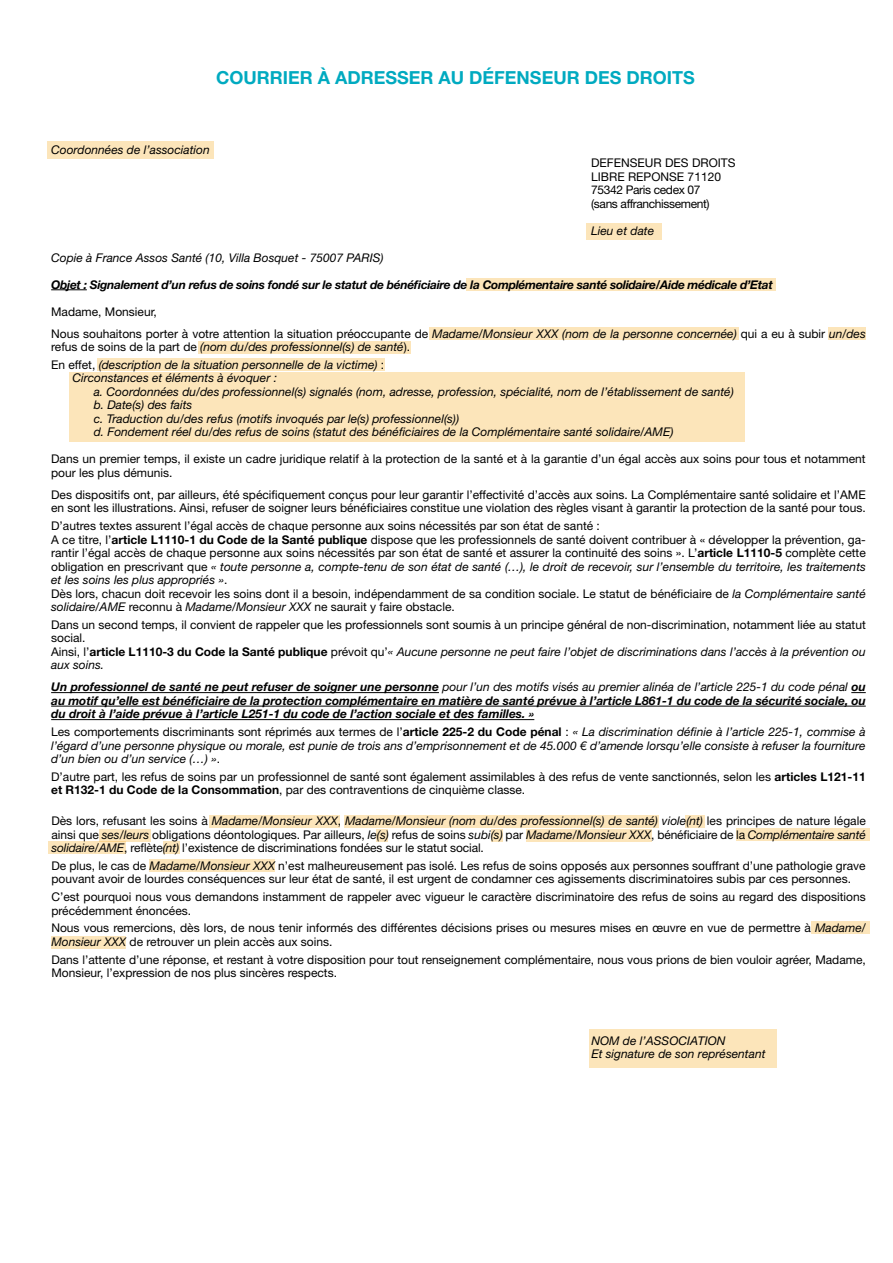
<style>
.page{position:relative;width:893px;height:1263px;background:#fff}
.page>*{position:absolute;margin:0;border:0;box-sizing:border-box;transform-origin:0 0}
.t1{font:700 18px "Helvetica Neue LT Std";color:#00aac0}
.t2{font:12px/13.5px "Helvetica Neue LT Std";color:#000}
.t3{font:italic 12px/13.5px "Helvetica Neue LT Std";color:#000}
.t4{font:italic 700 12px/13.5px "Helvetica Neue LT Std";letter-spacing:-.025em;color:#000;text-align:justify}
.t5{font:12px/13.5px "Helvetica Neue LT Std";letter-spacing:-.03em;color:#000}
.s1{font-style:italic}
.s2{font-style:normal}
.s3{font-weight:700}
.s4{font-weight:400}
.s5{font-weight:700;font-style:normal}
</style>
<div class="page">
<div style="left:69px;top:372px;width:675px;height:70px;background:#fce5ba"></div>
<div style="left:586px;top:224px;width:76px;height:16px;background:#fce5ba"></div>
<div style="left:47px;top:142px;width:166px;height:17px;background:#fce5ba"></div>
<div style="left:466px;top:278px;width:310px;height:13px;background:#fce5ba"></div>
<div style="left:429px;top:327px;width:310px;height:13px;background:#fce5ba"></div>
<div style="left:828px;top:327px;width:38px;height:13px;background:#fce5ba"></div>
<div style="left:199px;top:341px;width:212px;height:13px;background:#fce5ba"></div>
<div style="left:97px;top:358px;width:287px;height:13px;background:#fce5ba"></div>
<div style="left:209px;top:815px;width:131px;height:13px;background:#fce5ba"></div>
<div style="left:344px;top:815px;width:314px;height:13px;background:#fce5ba"></div>
<div style="left:685px;top:815px;width:19px;height:13px;background:#fce5ba"></div>
<div style="left:736px;top:828px;width:134px;height:12px;background:#fce5ba"></div>
<div style="left:100px;top:829px;width:51px;height:12px;background:#fce5ba"></div>
<div style="left:48px;top:841px;width:77px;height:13px;background:#fce5ba"></div>
<div style="left:163px;top:841px;width:16px;height:13px;background:#fce5ba"></div>
<div style="left:376px;top:829px;width:12px;height:12px;background:#fce5ba"></div>
<div style="left:491px;top:829px;width:12px;height:12px;background:#fce5ba"></div>
<div style="left:526px;top:829px;width:126px;height:12px;background:#fce5ba"></div>
<div style="left:149px;top:859px;width:126px;height:13px;background:#fce5ba"></div>
<div style="left:811px;top:921px;width:59px;height:13px;background:#fce5ba"></div>
<div style="left:51px;top:936px;width:74px;height:13px;background:#fce5ba"></div>
<div style="left:589px;top:1030px;width:188px;height:38px;background:#fce5ba"></div>
<hr style="left:51px;top:289px;width:36px;height:1px;background:#000">
<hr style="left:51px;top:692px;width:388px;height:1px;background:#000">
<svg style="left:851px;top:692px;width:15px;height:1px"></svg>
<hr style="left:51px;top:706px;width:815px;height:1px;background:#000">
<hr style="left:51px;top:719px;width:483px;height:1px;background:#000">
<h1 class="t1" style="left:216px;top:67px;width:480px">COURRIER À ADRESSER AU DÉFENSEUR DES DROITS</h1>
<p class="t3" style="left:51px;top:142px;width:160px">Coordonnées de l’association</p>
<p class="t5" style="left:591px;top:156px;width:146px">DEFENSEUR DES DROITS<br>LIBRE REPONSE 71120<br>75342 Paris cedex 07<br>(sans affranchissement)</p>
<p class="t3" style="left:591px;top:223px;width:64px">Lieu et date</p>
<p class="t3" style="left:51px;top:250px;width:334px">Copie à France Assos Santé (10, Villa Bosquet - 75007 PARIS)</p>
<p class="t4" style="left:51px;top:277px;width:723px">Objet : Signalement d’un refus de soins fondé sur le statut de bénéficiaire de la Complémentaire santé solidaire/Aide médicale d’Etat</p>
<p class="t2" style="left:51px;top:300px;width:816px;line-height:22px">Madame, Monsieur,<br>Nous souhaitons porter à votre attention la situation préoccupante de <span class="s1">Madame/Monsieur XXX (nom de la personne concernée)</span> qui a eu à subir <span class="s1">un/des</span></p>
<p class="t3" style="left:51px;top:338px;width:360px;line-height:17.7px"><span class="s2">refus de soins de la part de</span> (nom du/des professionnel(s) de santé<span class="s2">).<br>En effet,</span> (description de la situation personnelle de la victime) <span class="s2">:</span></p>
<p class="t3" style="left:94px;top:371px;width:642px;text-indent:-21px">Circonstances et éléments à évoquer :<br>a. Coordonnées du/des professionnel(s) signalés (nom, adresse, profession, spécialité, nom de l’établissement de santé) b. Date(s) des faits<br>c. Traduction du/des refus (motifs invoqués par le(s) professionnel(s))<br>d. Fondement réel du/des refus de soins (statut des bénéficiaires de la Complémentaire santé solidaire/AME)</p>
<p class="t2" style="left:51px;top:452px;width:816px">Dans un premier temps, il existe un cadre juridique relatif à la protection de la santé et à la garantie d’un égal accès aux soins pour tous et notamment pour les plus démunis.</p>
<p class="t2" style="left:51px;top:488px;width:816px">Des dispositifs ont, par ailleurs, été spécifiquement conçus pour leur garantir l’effectivité d’accès aux soins. La Complémentaire santé solidaire et l’AME en sont les illustrations. Ainsi, refuser de soigner leurs bénéficiaires constitue une violation des règles visant à garantir la protection de la santé pour tous.</p>
<p class="t2" style="left:51px;top:519px;width:816px">D’autres textes assurent l’égal accès de chaque personne aux soins nécessités par son état de santé :<br>A ce titre, l’<span class="s3">article L1110-1 du Code de la Santé publique</span> dispose que les professionnels de santé doivent contribuer à « développer la prévention, ga&shy;rantir l’égal accès de chaque personne aux soins nécessités par son état de santé et assurer la continuité des soins ». L’<span class="s3">article L1110-5</span> complète cette obligation en prescrivant que <span class="s1">« toute personne a, compte-tenu de son état de santé (…), le droit de recevoir, sur l’ensemble du territoire, les traitements et les soins les plus appropriés »</span>.<br>Dès lors, chacun doit recevoir les soins dont il a besoin, indépendamment de sa condition sociale. Le statut de bénéficiaire de <span class="s1">la Complémentaire santé solidaire/AME</span> reconnu à <span class="s1">Madame/Monsieur XXX</span> ne saurait y faire obstacle.</p>
<p class="t2" style="left:51px;top:618px;width:816px">Dans un second temps, il convient de rappeler que les professionnels sont soumis à un principe général de non-discrimination, notamment liée au statut social.<br>Ainsi, l’<span class="s3">article L1110-3 du Code la Santé publique</span> prévoit qu’<span class="s1">« Aucune personne ne peut faire l’objet de discriminations dans l’accès à la prévention ou aux soins.</span></p>
<p class="t4" style="left:51px;top:680px;width:816px">Un professionnel de santé ne peut refuser de soigner une personne <span class="s4">pour l’un des motifs visés au premier alinéa de l’article 225-1 du code pénal</span> ou au motif qu’elle est bénéficiaire de la protection complémentaire en matière de santé prévue à l’article L861-1 du code de la sécurité sociale, ou du droit à l’aide prévue à l’article L251-1 du code de l’action sociale et des familles. »</p>
<p class="t3" style="left:51px;top:725px;width:816px;text-align:justify"><span class="s2">Les comportements discriminants sont réprimés aux termes de l’</span><span class="s5">article 225-2 du Code pénal</span> <span class="s2">:</span> « La discrimination définie à l’article 225-1, commise à l’égard d’une personne physique ou morale, est punie de trois ans d’emprisonnement et de 45.000 € d’amende lorsqu’elle consiste à refuser la fourniture d’un bien ou d’un service (…) »<span class="s2">.</span></p>
<p class="t2" style="left:51px;top:770px;width:816px">D’autre part, les refus de soins par un professionnel de santé sont également assimilables à des refus de vente sanctionnés, selon les <span class="s3">articles L121-11 et R132-1 du Code de la Consommation</span>, par des contraventions de cinquième classe.</p>
<p class="t2" style="left:51px;top:814px;width:816px;text-align:justify">Dès lors, refusant les soins à <span class="s1">Madame/Monsieur XXX</span>, <span class="s1">Madame/Monsieur (nom du/des professionnel(s) de santé) viole(nt)</span> les principes de nature légale ainsi que <span class="s1">ses/leurs</span> obligations déontologiques. Par ailleurs, <span class="s1">le(s)</span> refus de soins <span class="s1">subi(s)</span> par <span class="s1">Madame/Monsieur XXX</span>, bénéficiaire de la <span class="s1">Complémentaire santé solidaire/AME</span>, reflète<span class="s1">(nt)</span> l’existence de discriminations fondées sur le statut social.</p>
<p class="t2" style="left:51px;top:859px;width:816px">De plus, le cas de <span class="s1">Madame/Monsieur XXX</span> n’est malheureusement pas isolé. Les refus de soins opposés aux personnes souffrant d’une pathologie grave pouvant avoir de lourdes conséquences sur leur état de santé, il est urgent de condamner ces agissements discriminatoires subis par ces personnes.</p>
<p class="t2" style="left:51px;top:890px;width:816px">C’est pourquoi nous vous demandons instamment de rappeler avec vigueur le caractère discriminatoire des refus de soins au regard des dispositions précédemment énoncées.</p>
<p class="t2" style="left:51px;top:921px;width:816px">Nous vous remercions, dès lors, de nous tenir informés des différentes décisions prises ou mesures mises en œuvre en vue de permettre à <span class="s1">Madame/<br>Monsieur XXX</span> de retrouver un plein accès aux soins.</p>
<p class="t2" style="left:51px;top:952px;width:816px">Dans l’attente d’une réponse, et restant à votre disposition pour tout renseignement complémentaire, nous vous prions de bien vouloir agréer, Madame,<br>Monsieur, l’expression de nos plus sincères respects.</p>
<p class="t3" style="left:591px;top:1033px;width:176px">NOM de l’ASSOCIATION<br>Et signature de son représentant</p>
</div>
